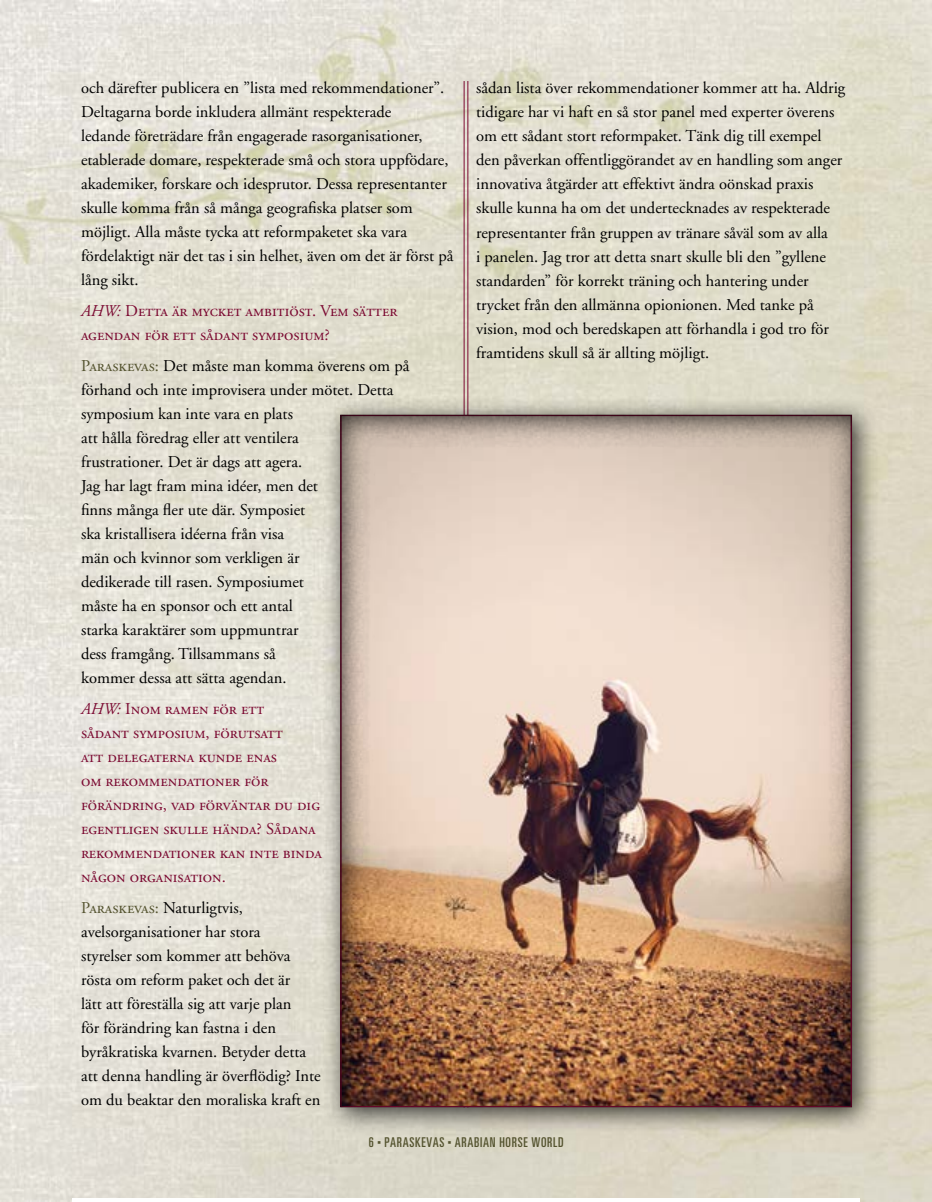
<style>
.page{position:relative;width:932px;height:1202px;background:#fff}
.page>*{position:absolute;margin:0;border:0;box-sizing:border-box;transform-origin:0 0}
.t1{font:16.5px/24px "Adobe Garamond";color:#000}
.t2{font:16.5px/24px "Adobe Garamond Regular SC";color:#7b0931}
.t3{font:ultra-condensed 13.5px "Univers";letter-spacing:.05em;color:#54532f}
.s1{font-family:"Adobe Garamond";font-style:italic}
.s2{font-family:"Adobe Garamond Regular SC";color:#54532f}
.s3{font-family:"Universal Newswith Comm Pi";font-stretch:normal;font-size:10.5px}
</style>
<div class="page">
<img style="left:0;top:0;width:932px;height:1202px">
<hr style="left:467px;top:81px;width:1px;height:1026px;background:#7b0931">
<hr style="left:463px;top:81px;width:1px;height:1026px;background:#7b0931">
<div style="left:322px;top:397px;width:557px;height:738px;background:#000;opacity:.75"></div>
<div style="left:328px;top:403px;width:536px;height:705px;background:#000;opacity:.75"></div>
<hr style="left:72px;top:1198px;width:787px;height:4px;background:#fff">
<p class="t1" style="left:81px;top:76px;width:374px">och därefter publicera en ”lista med rekommendationer”.<br>Deltagarna borde inkludera allmänt respekterade<br>ledande företrädare från engagerade rasorganisationer, etablerade domare, respekterade små och stora uppfödare, akademiker, forskare och idesprutor. Dessa representanter skulle komma från så många geografiska platser som möjligt. Alla måste tycka att reformpaketet ska vara fördelaktigt när det tas i sin helhet, även om det är först på lång sikt.</p>
<p class="t2" style="left:81px;top:299px;width:318px"><span class="s1">AHW:</span> Detta är mycket ambitiöst. Vem sätter agendan för ett sådant symposium?</p>
<p class="t1" style="left:81px;top:354px;width:330px"><span class="s2">Paraskevas:</span> Det måste man komma överens om på förhand och inte improvisera under mötet. Detta symposium kan inte vara en plats<br>att hålla föredrag eller att ventilera<br>frustrationer. Det är dags att agera.<br>Jag har lagt fram mina idéer, men det<br>finns många fler ute där. Symposiet<br>ska kristallisera idéerna från visa<br>män och kvinnor som verkligen är<br>dedikerade till rasen. Symposiumet<br>måste ha en sponsor och ett antal<br>starka karaktärer som uppmuntrar<br>dess framgång. Tillsammans så<br>kommer dessa att sätta agendan.</p>
<p class="t2" style="left:81px;top:697px;width:242px"><span class="s1">AHW:</span> Inom ramen för ett<br>sådant symposium, förutsatt<br>att delegaterna kunde enas<br>om rekommendationer för förändring, vad förväntar du dig egentligen skulle hända? Sådana rekommendationer kan inte binda någon organisation.</p>
<p class="t1" style="left:81px;top:896px;width:241px"><span class="s2">Paraskevas:</span> Naturligtvis, avelsorganisationer har stora<br>styrelser som kommer att behöva rösta om reform paket och det är<br>lätt att föreställa sig att varje plan<br>för förändring kan fastna i den byråkratiska kvarnen. Betyder detta att denna handling är överflödig? Inte om du beaktar den moraliska kraft en</p>
<p class="t1" style="left:476px;top:77px;width:370px">sådan lista över rekommendationer kommer att ha. Aldrig tidigare har vi haft en så stor panel med experter överens om ett sådant stort reformpaket. Tänk dig till exempel den påverkan offentliggörandet av en handling som anger innovativa åtgärder att effektivt ändra oönskad praxis skulle kunna ha om det undertecknades av respekterade representanter från gruppen av tränare såväl som av alla<br>i panelen. Jag tror att detta snart skulle bli den ”gyllene standarden” för korrekt träning och hantering under trycket från den allmänna opionionen. Med tanke på vision, mod och beredskapen att förhandla i god tro för framtidens skull så är allting möjligt.</p>
<p class="t3" style="left:369px;top:1134px;width:196px">6 <span class="s3">b</span> PARASKEVAS <span class="s3">b</span> ARABIAN HORSE WORLD</p>
</div>
